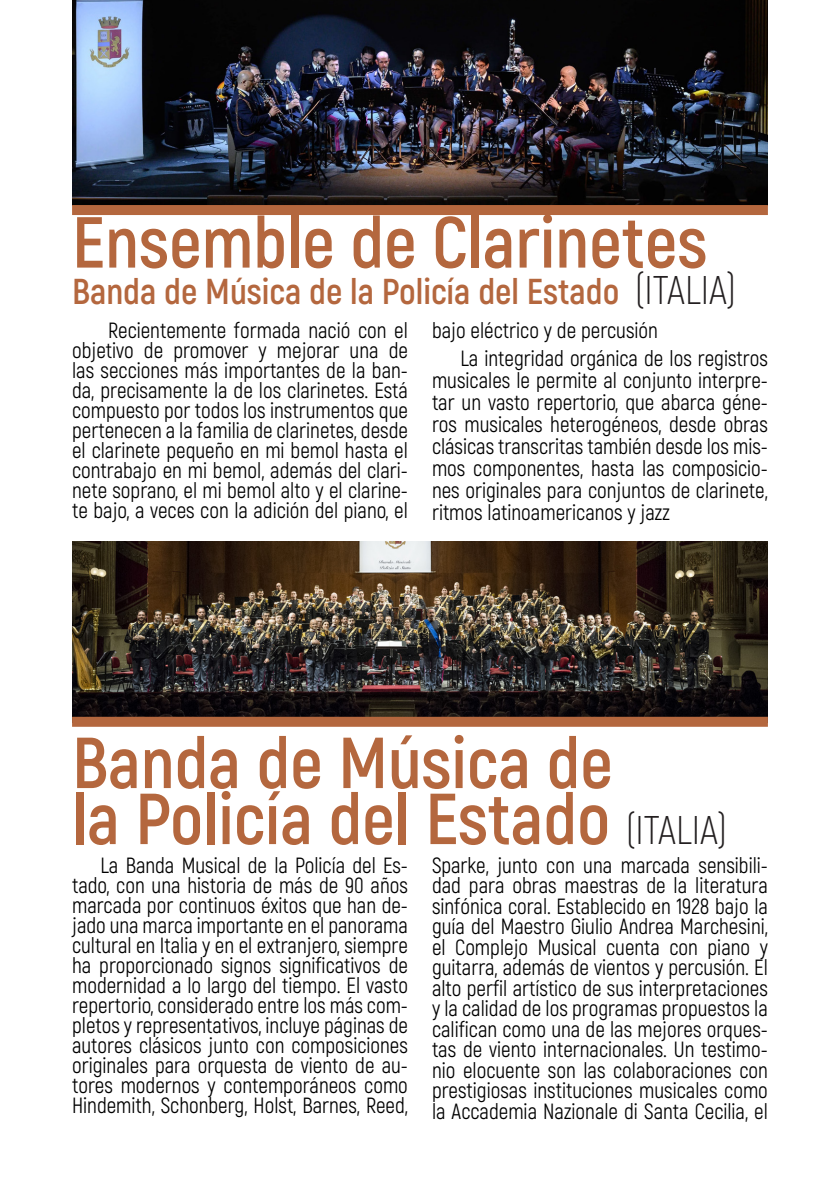
<style>
.page{position:relative;width:840px;height:1191px;background:#fff}
.page>*{position:absolute;margin:0;border:0;box-sizing:border-box;transform-origin:0 0}
.t1{font:700 72px "Akrobat";color:#b4673e}
.t2{font:700 36px "Akrobat";color:#b4673e}
.t3{font:22px/20px "Akrobat";color:#000;text-align:justify;scale:.96 1}
.s1{font-weight:300;font-size:40px;color:#231f20}
</style>
<div class="page">
<img style="left:72px;top:541px;width:695px;height:176px">
<img style="left:72px;top:0;width:695px;height:205px">
<div style="left:72px;top:205px;width:695px;height:10px;background:#b4673e"></div>
<div style="left:72px;top:717px;width:695px;height:10px;background:#b4673e"></div>
<p class="t1" style="left:72px;top:198px;width:636px">Ensemble de Clarinetes</p>
<p class="t2" style="left:72px;top:269px;width:665px">Banda de Música de la Policía del Estado <span class="s1">(ITALIA)</span></p>
<p class="t3" style="left:72px;top:320px;width:351px;text-indent:36px">Recientemente formada nació con el objetivo de promover y mejorar una de las secciones más importantes de la ban&shy;da, precisamente la de los clarinetes. Está compuesto por todos los instrumentos que pertenecen a la familia de clarinetes, desde el clarinete pequeño en mi bemol hasta el contrabajo en mi bemol, además del clari&shy;nete soprano, el mi bemol alto y el clarine&shy;te bajo, a veces con la adición del piano, el</p>
<p class="t3" style="left:432px;top:320px;width:237px">bajo eléctrico y de percusión</p>
<p class="t3" style="left:432px;top:347px;width:351px;line-height:22px;text-indent:28px">La integridad orgánica de los registros musicales le permite al conjunto interpre&shy;tar un vasto repertorio, que abarca géne&shy;ros musicales heterogéneos, desde obras clásicas transcritas también desde los mis&shy;mos componentes, hasta las composicio&shy;nes originales para conjuntos de clarinete, ritmos latinoamericanos y jazz</p>
<p class="t1" style="left:72px;top:718px;width:542px">Banda de Música de</p>
<p class="t1" style="left:72px;top:774px;width:656px">la Policía del Estado <span class="s1">(ITALIA)</span></p>
<p class="t3" style="left:72px;top:855px;width:351px;text-indent:28px">La Banda Musical de la Policía del Es&shy;tado, con una historia de más de 90 años marcada por continuos éxitos que han de&shy;jado una marca importante en el panorama cultural en Italia y en el extranjero, siempre ha proporcionado signos significativos de modernidad a lo largo del tiempo. El vasto repertorio, considerado entre los más com&shy;pletos y representativos, incluye páginas de autores clásicos junto con composiciones originales para orquesta de viento de au&shy;tores modernos y contemporáneos como Hindemith, Schonberg, Holst, Barnes, Reed,</p>
<p class="t3" style="left:432px;top:855px;width:351px">Sparke, junto con una marcada sensibili&shy;dad para obras maestras de la literatura sinfónica coral. Establecido en 1928 bajo la guía del Maestro Giulio Andrea Marchesini, el Complejo Musical cuenta con piano y guitarra, además de vientos y percusión. El alto perfil artístico de sus interpretaciones y la calidad de los programas propuestos la califican como una de las mejores orques&shy;tas de viento internacionales. Un testimo&shy;nio elocuente son las colaboraciones con prestigiosas instituciones musicales como la Accademia Nazionale di Santa Cecilia, el</p>
</div>
